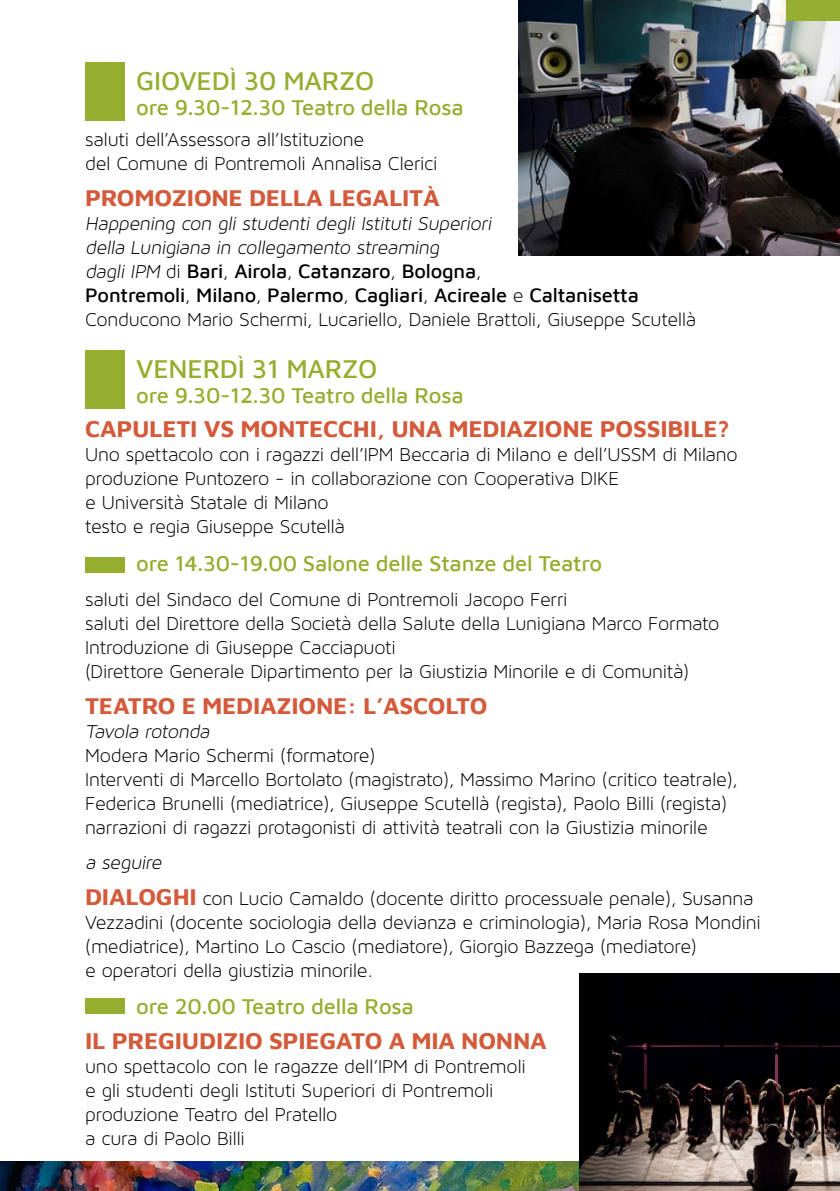
<style>
.page{position:relative;width:840px;height:1191px;background:#fff}
.page>*{position:absolute;margin:0;border:0;box-sizing:border-box;transform-origin:0 0}
.t1{font:500 26.4px "Maven Pro";letter-spacing:-.01em;color:#95ae30}
.t2{font:700 24px "Maven Pro";letter-spacing:-.01em;color:#d35a3a}
.t3{font:500 22px "Maven Pro";letter-spacing:-.01em;color:#95ae30}
.t4{font:300 20px/24px "Maven Pro Light 300";letter-spacing:-.02em;color:#000}
.t5{font:500 20px/24px "Maven Pro";letter-spacing:-.01em;color:#000}
.t6{font:italic 300 20px/24px "Maven Pro Light 300";color:#000}
.s1{font-family:"Maven Pro Light 300";font-weight:300;font-style:italic}
.s2{font-family:"Maven Pro Light 300";font-weight:300}
.s3{font-style:italic}
.s4{font-family:"Maven Pro";font-weight:700;font-size:24px;color:#d35a3a}
</style>
<div class="page">
<img style="left:0;top:1161px;width:579px;height:30px">
<div style="left:85px;top:62px;width:40px;height:59px;background:#95ae30"></div>
<div style="left:85px;top:350px;width:40px;height:58px;background:#95ae30"></div>
<img style="left:518px;top:0;width:321px;height:255px">
<div style="left:785px;top:0;width:54px;height:20px;background:#95ae30"></div>
<div style="left:85px;top:557px;width:40px;height:16px;background:#95ae30"></div>
<div style="left:85px;top:998px;width:40px;height:16px;background:#95ae30"></div>
<img style="left:579px;top:973px;width:260px;height:218px">
<h1 class="t1" style="left:136px;top:63px;width:239px">GIOVEDÌ 30 MARZO</h1>
<p class="t3" style="left:136px;top:92px;width:329px">ore 9.30-12.30 Teatro della Rosa</p>
<p class="t4" style="left:85px;top:127px;width:354px">saluti dell’Assessora all’Istituzione<br>del Comune di Pontremoli Annalisa Clerici</p>
<p class="t2" style="left:85px;top:180px;width:356px">PROMOZIONE DELLA LEGALITÀ</p>
<p class="t6" style="left:85px;top:211px;width:411px">Happening con gli studenti degli Istituti Superiori della Lunigiana in collegamento streaming</p>
<p class="t5" style="left:85px;top:257px;width:555px"><span class="s1">dagli IPM</span> <span class="s2">di</span> Bari<span class="s2">,</span> Airola<span class="s2">,</span> Catanzaro<span class="s2">,</span> Bologna<span class="s2">,<br></span>Pontremoli<span class="s2">,</span> Milano<span class="s2">,</span> Palermo<span class="s2">,</span> Cagliari<span class="s2">,</span> Acireale <span class="s2">e</span> Caltanisetta</p>
<p class="t4" style="left:85px;top:307px;width:612px">Conducono Mario Schermi, Lucariello, Daniele Brattoli, Giuseppe Scutellà</p>
<h1 class="t1" style="left:136px;top:351px;width:242px">VENERDÌ 31 MARZO</h1>
<p class="t3" style="left:136px;top:380px;width:329px">ore 9.30-12.30 Teatro della Rosa</p>
<p class="t2" style="left:85px;top:412px;width:645px">CAPULETI VS MONTECCHI, UNA MEDIAZIONE POSSIBILE?</p>
<p class="t4" style="left:85px;top:443px;width:653px">Uno spettacolo con i ragazzi dell’IPM Beccaria di Milano e dell’USSM di Milano produzione Puntozero - in collaborazione con Cooperativa DIKE<br>e Università Statale di Milano<br>testo e regia Giuseppe Scutellà</p>
<p class="t3" style="left:136px;top:548px;width:467px">ore 14.30-19.00 Salone delle Stanze del Teatro</p>
<p class="t4" style="left:85px;top:587px;width:635px">saluti del Sindaco del Comune di Pontremoli Jacopo Ferri<br>saluti del Direttore della Società della Salute della Lunigiana Marco Formato Introduzione di Giuseppe Cacciapuoti<br>(Direttore Generale Dipartimento per la Giustizia Minorile e di Comunità)</p>
<p class="t2" style="left:85px;top:688px;width:404px">TEATRO E MEDIAZIONE: L’ASCOLTO</p>
<p class="t6" style="left:85px;top:719px;width:129px">Tavola rotonda</p>
<p class="t4" style="left:85px;top:743px;width:654px">Modera Mario Schermi (formatore)<br>Interventi di Marcello Bortolato (magistrato), Massimo Marino (critico teatrale), Federica Brunelli (mediatrice), Giuseppe Scutellà (regista), Paolo Billi (regista) narrazioni di ragazzi protagonisti di attività teatrali con la Giustizia minorile</p>
<p class="t4" style="left:85px;top:844px;width:669px;line-height:35.4px"><span class="s3">a seguire<br></span><span class="s4">DIALOGHI</span> con Lucio Camaldo (docente diritto processuale penale), Susanna</p>
<p class="t4" style="left:85px;top:909px;width:676px">Vezzadini (docente sociologia della devianza e criminologia), Maria Rosa Mondini (mediatrice), Martino Lo Cascio (mediatore), Giorgio Bazzega (mediatore)<br>e operatori della giustizia minorile.</p>
<p class="t3" style="left:136px;top:991px;width:279px">ore 20.00 Teatro della Rosa</p>
<p class="t2" style="left:85px;top:1024px;width:463px">IL PREGIUDIZIO SPIEGATO A MIA NONNA</p>
<p class="t4" style="left:85px;top:1054px;width:442px">uno spettacolo con le ragazze dell’IPM di Pontremoli e gli studenti degli Istituti Superiori di Pontremoli produzione Teatro del Pratello<br>a cura di Paolo Billi</p>
</div>
